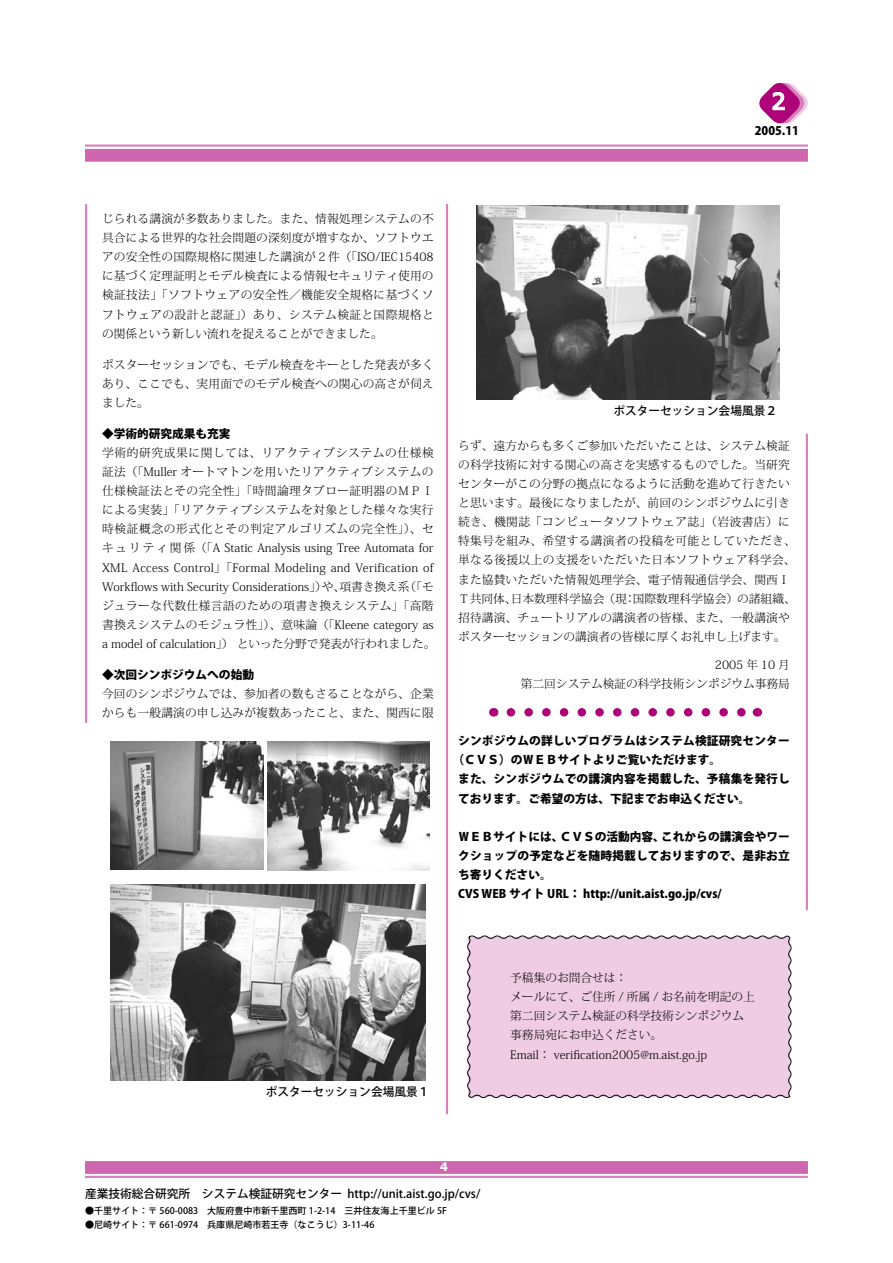
<style>
.page{position:relative;width:893px;height:1263px;background:#fff}
.page>*{position:absolute;margin:0;border:0;box-sizing:border-box;transform-origin:0 0}
.t1{font:22.5px "Verdana";color:#fff}
.t2{font:300 11.7px/19.2px "Koz Min Pro";letter-spacing:.015em;color:#000}
.t3{font:800 11.7px/19.2px "Koz Go Pro";color:#000}
.t4{font:500 11.7px "Koz Go Pro";color:#000}
.t5{font:700 11.7px "Verdana";color:#fff}
.t6{font:500 9px "Koz Go Pro";color:#000}
</style>
<div class="page">
<div style="left:85px;top:1161px;width:723px;height:13px;background:#ce67af"></div>
<hr style="left:85px;top:1176px;width:723px;height:2px;background:#d780bc">
<svg style="left:759px;top:82px;width:49px;height:42px"></svg>
<hr style="left:446px;top:204px;width:2px;height:910px;background:#d780bc">
<hr style="left:806px;top:434px;width:2px;height:476px;background:#d780bc">
<hr style="left:85px;top:204px;width:2px;height:519px;background:#d780bc">
<div style="left:85px;top:149px;width:723px;height:13px;background:#ce67af"></div>
<hr style="left:85px;top:144px;width:723px;height:3px;background:#d780bc">
<div style="left:467px;top:935px;width:325px;height:163px;background:#efcce4"></div>
<img style="left:111px;top:884px;width:314px;height:196px">
<img style="left:111px;top:741px;width:153px;height:128px">
<svg style="left:511px;top:708px;width:235px;height:8px"></svg>
<img style="left:268px;top:741px;width:161px;height:129px">
<img style="left:476px;top:205px;width:303px;height:195px">
<h1 class="t1" style="left:771px;top:87px;width:16px">2</h1>
<p class="t3" style="left:755px;top:122px;width:46px">2005.11</p>
<p class="t2" style="left:102px;top:209px;width:333px;text-align:justify">じられる講演が多数ありました。また、情報処理システムの不具合による世界的な社会問題の深刻度が増すなか、ソフトウエアの安全性の国際規格に関連した講演が２件（「ISO/IEC15408に基づく定理証明とモデル検査による情報セキュリティ使用の検証技法」「ソフトウェアの安全性／機能安全規格に基づくソフトウェアの設計と認証」）あり、システム検証と国際規格との関係という新しい流れを捉えることができました。</p>
<p class="t2" style="left:102px;top:354px;width:333px;text-align:justify">ポスターセッションでも、モデル検査をキーとした発表が多くあり、ここでも、実用面でのモデル検査への関心の高さが伺えました。</p>
<p class="t3" style="left:102px;top:425px;width:130px">◆学術的研究成果も充実</p>
<p class="t2" style="left:102px;top:442px;width:335px">学術的研究成果に関しては、リアクティブシステムの仕様検証法（「Muller オートマトンを用いたリアクティブシステムの仕様検証法とその完全性」「時間論理タブロー証明器のＭＰＩによる実装」「リアクティブシステムを対象とした様々な実行時検証概念の形式化とその判定アルゴリズムの完全性」）、セキュリティ関係（「A Static Analysis using Tree Automata for XML Access Control」「Formal Modeling and Verification of Workflows with Security Considerations」）や、項書き換え系（「モジュラーな代数仕様言語のための項書き換えシステム」「高階書換えシステムのモジュラ性」）、意味論（「Kleene category as a model of calculation」） といった分野で発表が行われました。</p>
<p class="t3" style="left:102px;top:666px;width:154px">◆次回シンポジウムへの始動</p>
<p class="t2" style="left:102px;top:684px;width:333px">今回のシンポジウムでは、参加者の数もさることながら、企業からも一般講演の申し込みが複数あったこと、また、関西に限</p>
<p class="t4" style="left:613px;top:404px;width:165px">ポスターセッション会場風景２</p>
<p class="t2" style="left:458px;top:435px;width:339px">らず、遠方からも多くご参加いただいたことは、システム検証の科学技術に対する関心の高さを実感するものでした。当研究センターがこの分野の拠点になるように活動を進めて行きたいと思います。最後になりましたが、前回のシンポジウムに引き続き、機関誌「コンピュータソフトウェア誌」（岩波書店）に特集号を組み、希望する講演者の投稿を可能としていただき、単なる後援以上の支援をいただいた日本ソフトウェア科学会、また協賛いただいた情報処理学会、電子情報通信学会、関西ＩＴ共同体、日本数理科学協会（現：国際数理科学協会）の諸組織、招待講演、チュートリアルの講演者の皆様、また、一般講演やポスターセッションの講演者の皆様に厚くお礼申し上げます。</p>
<p class="t2" style="left:521px;top:654px;width:270px;text-align:right">2005 年 10 月<br>第二回システム検証の科学技術シンポジウム事務局</p>
<p class="t3" style="left:458px;top:732px;width:333px">シンポジウムの詳しいプログラムはシステム検証研究センター</p>
<p class="t3" style="left:452px;top:751px;width:270px">（ＣＶＳ）のＷＥＢサイトよりご覧いただけます。</p>
<p class="t3" style="left:458px;top:770px;width:333px">また、シンポジウムでの講演内容を掲載した、予稿集を発行し</p>
<p class="t3" style="left:458px;top:789px;width:294px">ております。ご希望の方は、下記までお申込ください。</p>
<p class="t3" style="left:458px;top:828px;width:333px">ＷＥＢサイトには、ＣＶＳの活動内容、これからの講演会やワークショップの予定などを随時掲載しておりますので、是非お立ち寄りください。<br>CVS WEB サイト URL： http://unit.aist.go.jp/cvs/</p>
<p class="t4" style="left:266px;top:1084px;width:165px">ポスターセッション会場風景１</p>
<p class="t5" style="left:440px;top:1159px;width:10px">4</p>
<p class="t2" style="left:510px;top:968px;width:246px">予稿集のお問合せは：<br>メールにて、ご住所 / 所属 / お名前を明記の上第二回システム検証の科学技術シンポジウム事務局宛にお申込ください。<br>Email： verification2005@m.aist.go.jp</p>
<p class="t4" style="left:85px;top:1186px;width:397px">産業技術総合研究所　システム検証研究センター http://unit.aist.go.jp/cvs/</p>
<p class="t6" style="left:85px;top:1205px;width:363px">●千里サイト：〒 560-0083　大阪府豊中市新千里西町 1-2-14　三井住友海上千里ビル 5F</p>
<p class="t6" style="left:85px;top:1219px;width:300px">●尼崎サイト：〒 661-0974　兵庫県尼崎市若王寺（なこうじ）3-11-46　</p>
</div>
